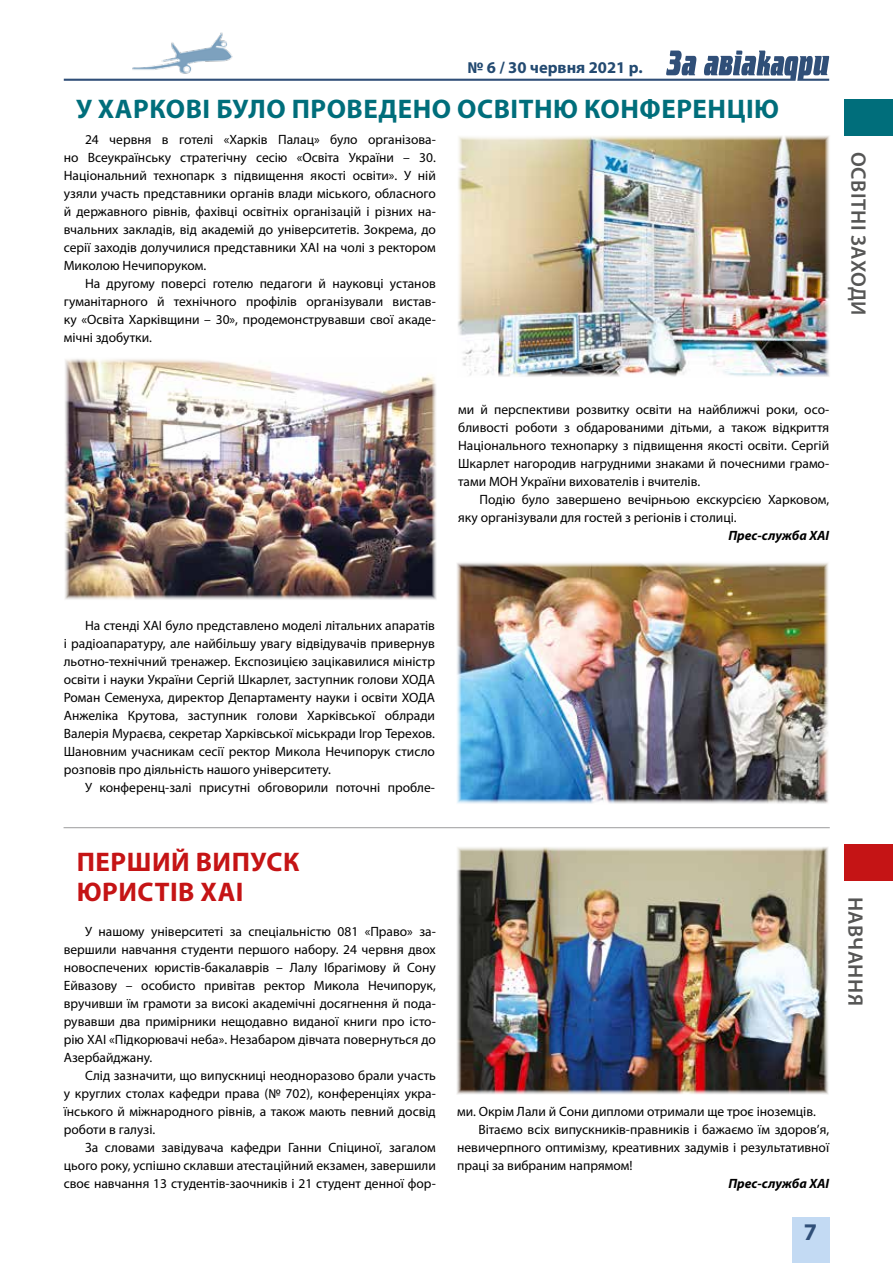
<style>
.page{position:relative;width:893px;height:1263px;background:#fff}
.page>*{position:absolute;margin:0;border:0;box-sizing:border-box;transform-origin:0 0}
.t1{font:700 27px "Myriad Pro";letter-spacing:.02em;color:#006e7b}
.t2{font:700 27px/30px "Myriad Pro";letter-spacing:.02em;color:#c51415}
.t3{font:700 24px "Myriad Pro";color:#304f78}
.t4{font:600 21px "Myriad Pro";letter-spacing:.02em;color:#565655}
.t5{font:700 16.5px "Myriad Pro";color:#234a71}
.t6{font:13.5px/18px "Myriad Pro";color:#000;text-align:justify}
.t7{font:italic 700 13.5px "Myriad Pro";color:#000}
</style>
<div class="page">
<hr style="left:64px;top:827px;width:766px;height:1px;background:#9c9c9d">
<img style="left:171px;top:32px;width:57px;height:19px">
<div style="left:792px;top:1217px;width:37px;height:46px;background:#c3daf3"></div>
<svg style="left:64px;top:51px;width:765px;height:30px"></svg>
<img style="left:457px;top:847px;width:371px;height:248px">
<div style="left:844px;top:100px;width:49px;height:36px;background:#006e7b"></div>
<div style="left:844px;top:844px;width:49px;height:36px;background:#c51415"></div>
<img style="left:458px;top:136px;width:372px;height:241px">
<img style="left:65px;top:359px;width:372px;height:241px">
<img style="left:457px;top:562px;width:371px;height:242px">
<p class="t5" style="left:468px;top:57px;width:177px">№ 6 / 30 червня 2021 р.</p>
<h1 class="t1" style="left:76px;top:91px;width:705px">У ХАРКОВІ БУЛО ПРОВЕДЕНО ОСВІТНЮ КОНФЕРЕНЦІЮ</h1>
<p class="t6" style="left:64px;top:130px;width:374px;text-indent:21px">24 червня в готелі «Харків Палац» було організова&shy;но Всеукраїнську стратегічну сесію «Освіта України – 30.<br>Національний технопарк з підвищення якості освіти». У ній узяли участь представники органів влади міського, обласного й державного рівнів, фахівці освітніх організацій і різних на&shy;вчальних закладів, від академій до університетів. Зокрема, до серії заходів долучилися представники ХАІ на чолі з ректором Миколою Нечипоруком.</p>
<p class="t6" style="left:64px;top:274px;width:374px;text-indent:21px">На другому поверсі готелю педагоги й науковці установ гуманітарного й технічного профілів організували вистав&shy;ку «Освіта Харківщини – 30», продемонструвавши свої акаде&shy;мічні здобутки.</p>
<h3 class="t4" style="left:872px;top:152px;width:165px;rotate:90deg">ОСВІТНІ ЗАХОДИ</h3>
<p class="t6" style="left:458px;top:400px;width:373px">ми й перспективи розвитку освіти на найближчі роки, осо&shy;бливості роботи з обдарованими дітьми, а також відкриття Національного технопарку з підвищення якості освіти. Сергій Шкарлет нагородив нагрудними знаками й почесними грамо&shy;тами МОН України вихователів і вчителів.</p>
<p class="t6" style="left:458px;top:490px;width:373px;text-indent:21px">Подію було завершено вечірньою екскурсією Харковом, яку організували для гостей з регіонів і столиці.</p>
<p class="t7" style="left:728px;top:527px;width:102px">Прес-служба ХАІ</p>
<p class="t6" style="left:64px;top:616px;width:373px;text-indent:21px">На стенді ХАІ було представлено моделі літальних апаратів і радіоапаратуру, але найбільшу увагу відвідувачів привернув льотно-технічний тренажер. Експозицією зацікавилися міністр освіти і науки України Сергій Шкарлет, заступник голови ХОДА Роман Семенуха, директор Департаменту науки і освіти ХОДА Анжеліка Крутова, заступник голови Харківської облради Валерія Мураєва, секретар Харківської міськради Ігор Терехов.<br>Шановним учасникам сесії ректор Микола Нечипорук стисло розповів про діяльність нашого університету.</p>
<p class="t6" style="left:85px;top:778px;width:351px">У конференц-залі присутні обговорили поточні пробле-</p>
<h1 class="t2" style="left:77px;top:846px;width:224px">ПЕРШИЙ ВИПУСК<br>ЮРИСТІВ ХАІ</h1>
<p class="t6" style="left:64px;top:922px;width:374px;text-indent:21px">У нашому університеті за спеціальністю 081 «Право» за&shy;вершили навчання студенти першого набору. 24 червня двох новоспечених юристів-бакалаврів – Лалу Ібрагімову й Сону Ейвазову – особисто привітав ректор Микола Нечипорук, вручивши їм грамоти за високі академічні досягнення й пода&shy;рувавши два примірники нещодавно виданої книги про істо&shy;рію ХАІ «Підкорювачі неба». Незабаром дівчата повернуться до Азербайджану.</p>
<p class="t6" style="left:64px;top:1066px;width:374px;text-indent:21px">Слід зазначити, що випускниці неодноразово брали участь у круглих столах кафедри права (№ 702), конференціях укра&shy;їнського й міжнародного рівнів, а також мають певний досвід роботи в галузі.</p>
<p class="t6" style="left:64px;top:1138px;width:374px;text-indent:21px">За словами завідувача кафедри Ганни Спіциної, загалом цього року, успішно склавши атестаційний екзамен, завершили своє навчання 13 студентів-заочників і 21 студент денної фор-</p>
<h3 class="t4" style="left:869px;top:897px;width:110px;rotate:90deg">НАВЧАННЯ</h3>
<p class="t6" style="left:457px;top:1102px;width:360px">ми. Окрім Лали й Сони дипломи отримали ще троє іноземців.</p>
<p class="t6" style="left:478px;top:1120px;width:352px">Вітаємо всіх випускників-правників і бажаємо їм здоров’я,</p>
<p class="t6" style="left:457px;top:1138px;width:374px">невичерпного оптимізму, креативних задумів і результативної</p>
<p class="t6" style="left:457px;top:1156px;width:177px">праці за вибраним напрямом!</p>
<p class="t7" style="left:728px;top:1175px;width:102px">Прес-служба ХАІ</p>
<h2 class="t3" style="left:804px;top:1216px;width:15px">7</h2>
</div>
